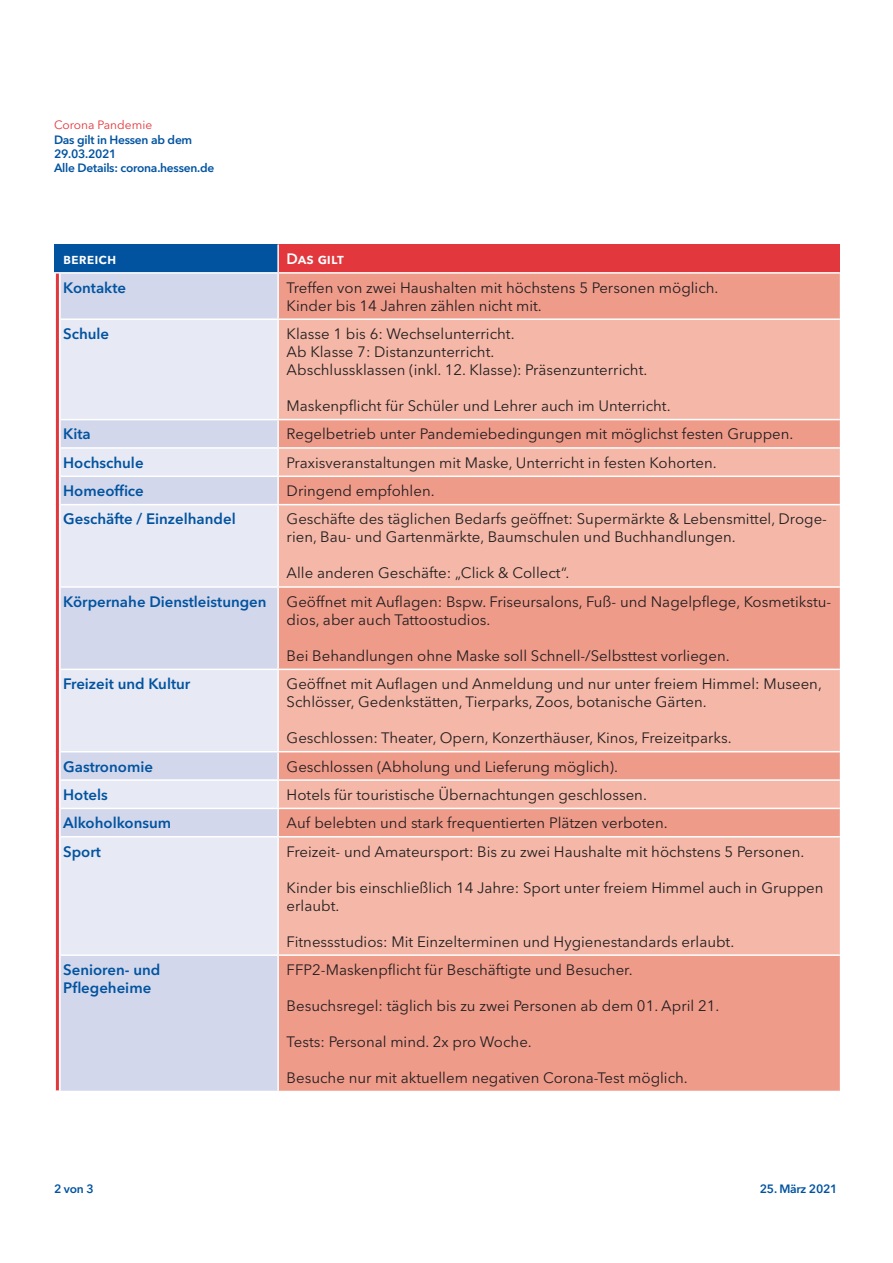
<style>
.page{position:relative;width:893px;height:1263px;background:#fff}
.page>*{position:absolute;margin:0;border:0;box-sizing:border-box;transform-origin:0 0}
.t1{font:15px/18px "Avenir Next LT Pro";color:#231f20}
.t2{font:600 15px "Avenir Next LT Pro";color:#0153a0}
.t3{font:600 15px "Avenir Next LT Pro";color:#fff}
.t4{font:600 12px/14.4px "Avenir Next LT Pro";letter-spacing:-.02em;color:#0153a0}
.s1{font-weight:400;color:#e1373d}
</style>
<div class="page">
<div style="left:55px;top:244px;width:223px;height:29px;background:#0153a0"></div>
<div style="left:278px;top:244px;width:562px;height:29px;background:#e1373d"></div>
<div style="left:61px;top:274px;width:216px;height:817px;background:#d2d7eb"></div>
<div style="left:279px;top:274px;width:561px;height:817px;background:#ef9b8a"></div>
<svg style="left:61px;top:320px;width:216px;height:634px;background:#e0e3f1"></svg>
<svg style="left:279px;top:320px;width:561px;height:634px;background:#f3af9f"></svg>
<hr style="left:277px;top:244px;width:2px;height:28px;background:#fff">
<hr style="left:49px;top:272px;width:229px;height:2px;background:#fff">
<hr style="left:278px;top:272px;width:562px;height:2px;background:#fff">
<hr style="left:61px;top:318px;width:217px;height:2px;background:#fff">
<hr style="left:278px;top:318px;width:562px;height:2px;background:#fff">
<hr style="left:61px;top:419px;width:217px;height:1px;background:#fff">
<hr style="left:278px;top:419px;width:562px;height:1px;background:#fff">
<hr style="left:61px;top:447px;width:217px;height:2px;background:#fff">
<hr style="left:278px;top:447px;width:562px;height:2px;background:#fff">
<hr style="left:61px;top:475px;width:217px;height:2px;background:#fff">
<hr style="left:278px;top:475px;width:562px;height:2px;background:#fff">
<hr style="left:61px;top:504px;width:217px;height:1px;background:#fff">
<hr style="left:278px;top:504px;width:562px;height:1px;background:#fff">
<hr style="left:61px;top:586px;width:217px;height:2px;background:#fff">
<hr style="left:278px;top:586px;width:562px;height:2px;background:#fff">
<hr style="left:61px;top:669px;width:217px;height:1px;background:#fff">
<hr style="left:278px;top:669px;width:562px;height:1px;background:#fff">
<hr style="left:61px;top:751px;width:217px;height:1px;background:#fff">
<hr style="left:278px;top:751px;width:562px;height:1px;background:#fff">
<hr style="left:61px;top:779px;width:217px;height:2px;background:#fff">
<hr style="left:278px;top:779px;width:562px;height:2px;background:#fff">
<hr style="left:61px;top:808px;width:217px;height:1px;background:#fff">
<hr style="left:278px;top:808px;width:562px;height:1px;background:#fff">
<hr style="left:61px;top:836px;width:217px;height:1px;background:#fff">
<hr style="left:278px;top:836px;width:562px;height:1px;background:#fff">
<hr style="left:61px;top:954px;width:217px;height:2px;background:#fff">
<hr style="left:278px;top:954px;width:562px;height:2px;background:#fff">
<hr style="left:56px;top:274px;width:3px;height:816px;background:#e1373d">
<p class="t4" style="left:54px;top:118px;width:140px"><span class="s1">Corona Pandemie<br></span>Das gilt in Hessen ab dem</p>
<p class="t4" style="left:54px;top:147px;width:64px">29.03.2021</p>
<p class="t4" style="left:54px;top:161px;width:162px">Alle Details: corona.hessen.de</p>
<p class="t3" style="left:63px;top:250px;width:55px">bereich</p>
<p class="t3" style="left:287px;top:250px;width:59px">Das gilt</p>
<p class="t2" style="left:63px;top:278px;width:64px">Kontakte</p>
<p class="t1" style="left:287px;top:278px;width:433px">Treffen von zwei Haushalten mit höchstens 5 Personen möglich.</p>
<p class="t1" style="left:287px;top:296px;width:257px">Kinder bis 14 Jahren zählen nicht mit.</p>
<p class="t2" style="left:63px;top:325px;width:48px">Schule</p>
<p class="t1" style="left:287px;top:325px;width:229px">Klasse 1 bis 6: Wechselunterricht.</p>
<p class="t1" style="left:287px;top:343px;width:209px">Ab Klasse 7: Distanzunterricht.</p>
<p class="t1" style="left:287px;top:361px;width:362px">Abschlussklassen (inkl. 12. Klasse): Präsenzunterricht.</p>
<p class="t1" style="left:287px;top:397px;width:385px">Maskenpflicht für Schüler und Lehrer auch im Unterricht.</p>
<p class="t2" style="left:63px;top:425px;width:29px">Kita</p>
<p class="t1" style="left:287px;top:425px;width:508px">Regelbetrieb unter Pandemiebedingungen mit möglichst festen Gruppen.</p>
<p class="t2" style="left:63px;top:453px;width:82px">Hochschule</p>
<p class="t1" style="left:287px;top:453px;width:432px">Praxisveranstaltungen mit Maske, Unterricht in festen Kohorten.</p>
<p class="t2" style="left:63px;top:482px;width:82px">Homeoffice</p>
<p class="t1" style="left:287px;top:482px;width:149px">Dringend empfohlen.</p>
<p class="t2" style="left:63px;top:510px;width:174px">Geschäfte / Einzelhandel</p>
<p class="t1" style="left:287px;top:510px;width:542px">Geschäfte des täglichen Bedarfs geöffnet: Supermärkte &amp; Lebensmittel, Droge&shy;rien, Bau- und Gartenmärkte, Baumschulen und Buchhandlungen.</p>
<p class="t1" style="left:287px;top:564px;width:284px">Alle anderen Geschäfte: „Click &amp; Collect“.</p>
<p class="t2" style="left:63px;top:592px;width:205px">Körpernahe Dienstleistungen</p>
<p class="t1" style="left:287px;top:592px;width:546px">Geöffnet mit Auflagen: Bspw. Friseursalons, Fuß- und Nagelpflege, Kosmetikstu&shy;dios, aber auch Tattoostudios.</p>
<p class="t1" style="left:287px;top:646px;width:444px">Bei Behandlungen ohne Maske soll Schnell-/Selbsttest vorliegen.</p>
<p class="t2" style="left:63px;top:675px;width:129px">Freizeit und Kultur</p>
<p class="t1" style="left:287px;top:675px;width:537px">Geöffnet mit Auflagen und Anmeldung und nur unter freiem Himmel: Museen,<br>Schlösser, Gedenkstätten, Tierparks, Zoos, botanische Gärten.</p>
<p class="t1" style="left:287px;top:729px;width:446px">Geschlossen: Theater, Opern, Konzerthäuser, Kinos, Freizeitparks.</p>
<p class="t2" style="left:63px;top:757px;width:91px">Gastronomie</p>
<p class="t1" style="left:287px;top:757px;width:333px">Geschlossen (Abholung und Lieferung möglich).</p>
<p class="t2" style="left:63px;top:785px;width:46px">Hotels</p>
<p class="t1" style="left:287px;top:786px;width:362px">Hotels für touristische Übernachtungen geschlossen.</p>
<p class="t2" style="left:63px;top:814px;width:110px">Alkoholkonsum</p>
<p class="t1" style="left:287px;top:814px;width:383px">Auf belebten und stark frequentierten Plätzen verboten.</p>
<p class="t2" style="left:63px;top:842px;width:39px">Sport</p>
<p class="t1" style="left:287px;top:842px;width:519px">Freizeit- und Amateursport: Bis zu zwei Haushalte mit höchstens 5 Personen.</p>
<p class="t1" style="left:287px;top:878px;width:538px">Kinder bis einschließlich 14 Jahre: Sport unter freiem Himmel auch in Gruppen erlaubt.</p>
<p class="t1" style="left:287px;top:932px;width:449px">Fitnessstudios: Mit Einzelterminen und Hygienestandards erlaubt.</p>
<p class="t2" style="left:63px;top:960px;width:99px">Senioren- und</p>
<p class="t2" style="left:63px;top:978px;width:90px">Pflegeheime</p>
<p class="t1" style="left:287px;top:961px;width:348px">FFP2-Maskenpflicht für Beschäftigte und Besucher.</p>
<p class="t1" style="left:287px;top:997px;width:434px">Besuchsregel: täglich bis zu zwei Personen ab dem 01. April 21.</p>
<p class="t1" style="left:287px;top:1033px;width:247px">Tests: Personal mind. 2x pro Woche.</p>
<p class="t1" style="left:287px;top:1069px;width:403px">Besuche nur mit aktuellem negativen Corona-Test möglich.</p>
<p class="t4" style="left:54px;top:1182px;width:41px">2 von 3</p>
<p class="t4" style="left:760px;top:1182px;width:79px">25. März 2021</p>
</div>
